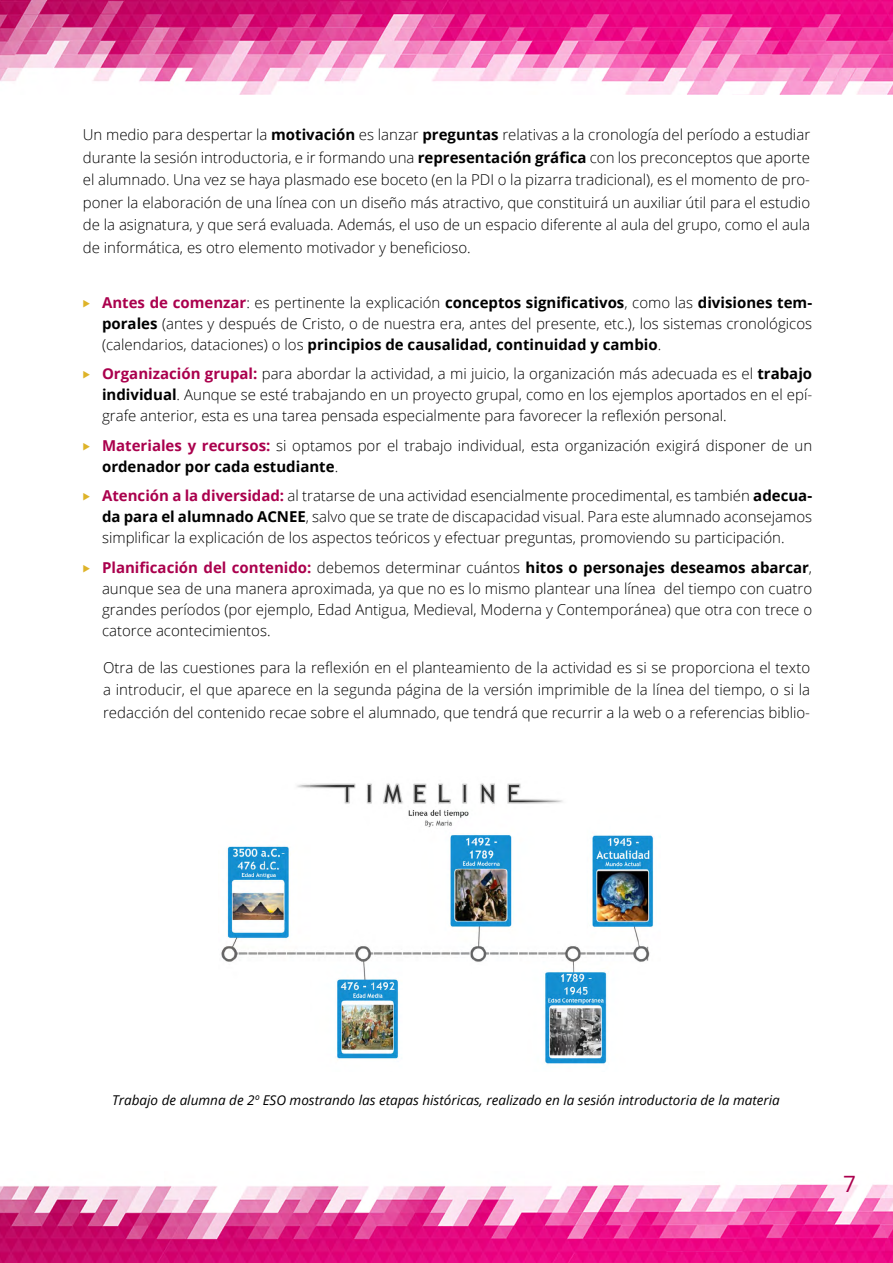
<style>
.page{position:relative;width:893px;height:1263px;background:#fff}
.page>*{position:absolute;margin:0;border:0;box-sizing:border-box;transform-origin:0 0}
.t1{font:22.5px "Open Sans";color:#aa004d}
.t2{font:300 15px/21px "Open Sans";color:#000;text-align:justify}
.t3{font:italic 13.5px "Open Sans";color:#000}
.s1{font-weight:700}
.s2{font-weight:700;color:#aa004d}
</style>
<div class="page">
<img style="left:0;top:0;width:893px;height:94px">
<img style="left:0;top:1184px;width:893px;height:79px">
<img style="left:221px;top:783px;width:433px;height:282px">
<p class="t2" style="left:83px;top:123px;width:729px;line-height:22.5px">Un medio para despertar la <span class="s1">motivación</span> es lanzar <span class="s1">preguntas</span> relativas a la cronología del período a estudiar durante la sesión introductoria, e ir formando una <span class="s1">representación gráfica</span> con los preconceptos que aporte el alumnado. Una vez se haya plasmado ese boceto (en la PDI o la pizarra tradicional), es el momento de pro&shy;poner la elaboración de una línea con un diseño más atractivo, que constituirá un auxiliar útil para el estudio de la asignatura, y que será evaluada. Además, el uso de un espacio diferente al aula del grupo, como el aula de informática, es otro elemento motivador y beneficioso.</p>
<p class="t2" style="left:102px;top:291px;width:712px"><span class="s2">Antes de comenzar</span>: es pertinente la explicación <span class="s1">conceptos significativos</span>, como las <span class="s1">divisiones tem&shy;porales</span> (antes y después de Cristo, o de nuestra era, antes del presente, etc.), los sistemas cronológicos (calendarios, dataciones) o los <span class="s1">principios de causalidad, continuidad y cambio</span>.</p>
<p class="t2" style="left:102px;top:363px;width:712px"><span class="s2">Organización grupal:</span> para abordar la actividad, a mi juicio, la organización más adecuada es el <span class="s1">trabajo individual</span>. Aunque se esté trabajando en un proyecto grupal, como en los ejemplos aportados en el epí&shy;grafe anterior, esta es una tarea pensada especialmente para favorecer la reflexión personal.</p>
<p class="t2" style="left:102px;top:434px;width:712px"><span class="s2">Materiales y recursos:</span> si optamos por el trabajo individual, esta organización exigirá disponer de un <span class="s1">ordenador por cada estudiante</span>.</p>
<p class="t2" style="left:102px;top:485px;width:712px"><span class="s2">Atención a la diversidad:</span> al tratarse de una actividad esencialmente procedimental, es también <span class="s1">adecua&shy;da para el alumnado ACNEE</span>, salvo que se trate de discapacidad visual. Para este alumnado aconsejamos simplificar la explicación de los aspectos teóricos y efectuar preguntas, promoviendo su participación.</p>
<p class="t2" style="left:102px;top:556px;width:712px"><span class="s2">Planificación del contenido:</span> debemos determinar cuántos <span class="s1">hitos o personajes deseamos abarcar</span>, aunque sea de una manera aproximada, ya que no es lo mismo plantear una línea del tiempo con cuatro grandes períodos (por ejemplo, Edad Antigua, Medieval, Moderna y Contemporánea) que otra con trece o catorce acontecimientos.</p>
<p class="t2" style="left:103px;top:656px;width:709px;line-height:22.5px">Otra de las cuestiones para la reflexión en el planteamiento de la actividad es si se proporciona el texto a introducir, el que aparece en la segunda página de la versión imprimible de la línea del tiempo, o si la redacción del contenido recae sobre el alumnado, que tendrá que recurrir a la web o a referencias biblio-</p>
<p class="t3" style="left:112px;top:1091px;width:669px">Trabajo de alumna de 2º ESO mostrando las etapas históricas, realizado en la sesión introductoria de la materia</p>
<h1 class="t1" style="left:843px;top:1168px;width:14px">7</h1>
</div>
